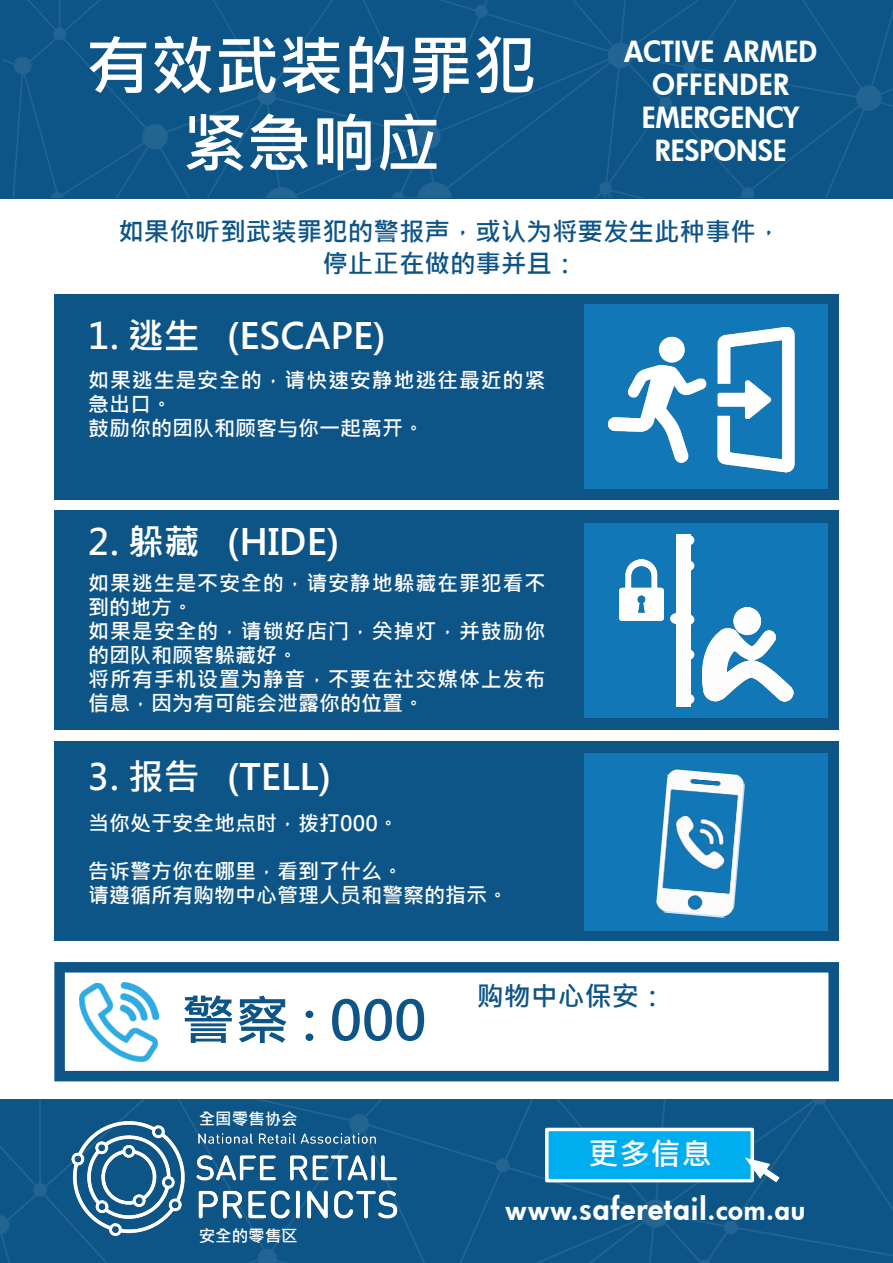
<style>
.page{position:relative;width:893px;height:1263px;background:#fff}
.page>*{position:absolute;margin:0;border:0;box-sizing:border-box;transform-origin:0 0}
.t1{font:700 64.5px/77.4px "Microsoft Jheng Hei";color:#fff;text-align:center}
.t2{font:700 54px "Microsoft Jheng Hei";color:#0d5487}
.t3{font:700 36px "Microsoft Jheng Hei";color:#fff}
.t4{font:700 30.15px "Microsoft Jheng Hei";color:#fff}
.t5{font:800 28.5px/33px "Futura";letter-spacing:.005em;color:#fff;text-align:center}
.t6{font:800 27px "Futura";letter-spacing:.03em;color:#fff}
.t7{font:700 27px "Microsoft Jheng Hei";color:#0d5487}
.t8{font:700 25.5px/31.5px "Microsoft Jheng Hei";color:#0d5487;text-align:center}
.t9{font:700 21px/24px "Microsoft Jheng Hei";letter-spacing:.04em;color:#fff}
.t10{font:700 21px/24px "Microsoft Jheng Hei";color:#fff}
.t11{font:700 16.5px "Microsoft Jheng Hei";color:#fff}
.s1{font-size:30px}
</style>
<div class="page">
<div style="left:54px;top:511px;width:785px;height:219px;background:#0d5487"></div>
<div style="left:584px;top:523px;width:244px;height:194px;background:#1277b7"></div>
<div style="left:54px;top:741px;width:785px;height:200px;background:#0d5487"></div>
<div style="left:54px;top:294px;width:785px;height:205px;background:#0d5487"></div>
<div style="left:54px;top:962px;width:785px;height:119px;background:#fff;border:10px solid #0d5487"></div>
<div style="left:3px;top:0;width:890px;height:197px;background:#0d5487"></div>
<img style="left:79px;top:982px;width:79px;height:79px">
<div style="left:584px;top:753px;width:244px;height:177px;background:#1277b7"></div>
<div style="left:584px;top:305px;width:244px;height:184px;background:#1277b7"></div>
<img style="left:656px;top:769px;width:89px;height:149px">
<img style="left:608px;top:328px;width:187px;height:144px">
<img style="left:702px;top:608px;width:91px;height:93px">
<img style="left:619px;top:559px;width:44px;height:62px">
<div style="left:676px;top:534px;width:15px;height:172px;background:#fff"></div>
<div style="left:670px;top:613px;width:14px;height:11px;background:#fff;border-radius:50%"></div>
<div style="left:680px;top:535px;width:14px;height:11px;background:#fff;border-radius:50%"></div>
<div style="left:680px;top:560px;width:14px;height:11px;background:#fff;border-radius:50%"></div>
<div style="left:680px;top:614px;width:14px;height:11px;background:#fff;border-radius:50%"></div>
<div style="left:680px;top:693px;width:14px;height:12px;background:#fff;border-radius:50%"></div>
<div style="left:680px;top:649px;width:14px;height:11px;background:#fff;border-radius:50%"></div>
<div style="left:0;top:1099px;width:893px;height:164px;background:#0d5487"></div>
<div style="left:545px;top:1128px;width:209px;height:54px;background:#00aeef;border:3px solid #fff"></div>
<svg style="left:745px;top:1157px;width:41px;height:31px"></svg>
<img style="left:62px;top:1107px;width:349px;height:139px">
<h1 class="t1" style="left:86px;top:27px;width:453px">有效武装的罪犯紧急响应</h1>
<h3 class="t5" style="left:624px;top:34px;width:195px">ACTIVE ARMED<br>OFFENDER<br>EMERGENCY<br>RESPONSE</h3>
<p class="t8" style="left:118px;top:216px;width:664px">如果你听到武装罪犯的警报声，或认为将要发生此种事件，停止正在做的事并且：</p>
<h3 class="t3" style="left:88px;top:313px;width:299px">1. 逃生 (ESCAPE)</h3>
<p class="t9" style="left:88px;top:368px;width:459px">如果逃生是安全的，请快速安静地逃往最近的紧急出口。<br>鼓励你的团队和顾客与你一起离开。</p>
<h3 class="t3" style="left:88px;top:519px;width:253px">2. 躲藏 (HIDE)</h3>
<p class="t9" style="left:88px;top:571px;width:459px">如果逃生是不安全的，请安静地躲藏在罪犯看不到的地方。<br>如果是安全的，请锁好店门，关掉灯，并鼓励你的团队和顾客躲藏好。<br>将所有手机设置为静音，不要在社交媒体上发布信息，因为有可能会泄露你的位置。</p>
<h3 class="t3" style="left:88px;top:754px;width:244px">3. 报告 (TELL)</h3>
<p class="t10" style="left:88px;top:811px;width:312px">当你处于安全地点时，拨打000。</p>
<p class="t10" style="left:88px;top:859px;width:421px">告诉警方你在哪里，看到了什么。<br>请遵循所有购物中心管理人员和警察的指示。</p>
<h2 class="t2" style="left:181px;top:987px;width:247px">警察 : 000</h2>
<p class="t7" style="left:477px;top:979px;width:190px">购物中心保安：</p>
<p class="t11" style="left:199px;top:1108px;width:100px">全国零售协会</p>
<p class="t11" style="left:199px;top:1225px;width:100px">安全的零售区</p>
<h3 class="t4" style="left:589px;top:1135px;width:124px">更多信息</h3>
<p class="t6" style="left:506px;top:1192px;width:301px">www.<span class="s1">saferetail</span>.com.au</p>
</div>
